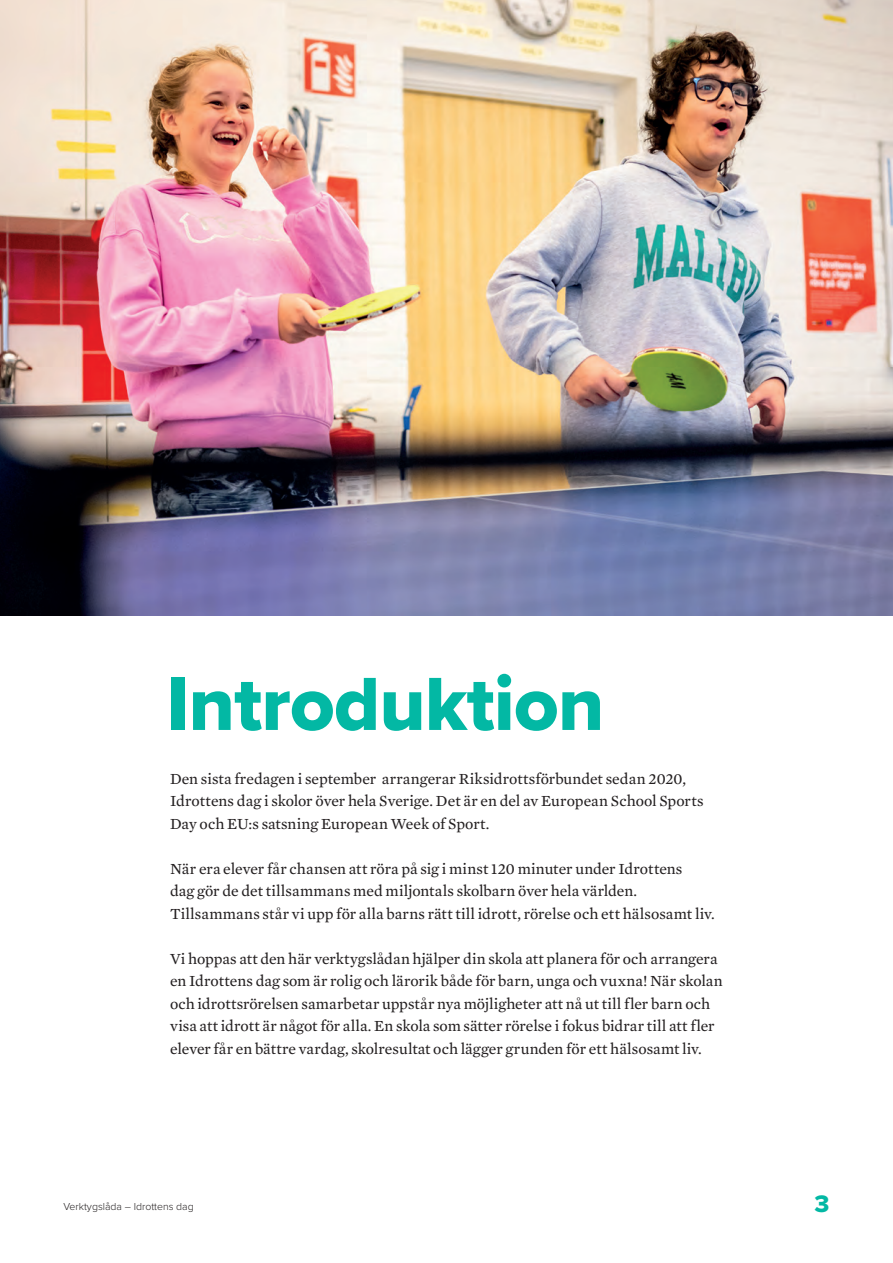
<style>
.page{position:relative;width:893px;height:1263px;background:#fff}
.page>*{position:absolute;margin:0;border:0;box-sizing:border-box;transform-origin:0 0}
.t1{font:78px "Proxima Nova Extrabld";letter-spacing:-.01em;color:#03b8a4}
.t2{font:24.75px "Proxima Nova Extrabld";color:#03b8a4}
.t3{font:15.75px/22.5px "Mercury Text G2";color:#231f20}
.t4{font:300 10.5px "Proxima Nova";color:#231f20}
</style>
<div class="page">
<img style="left:0;top:0;width:893px;height:615px">
<h1 class="t1" style="left:167px;top:646px;width:439px">Introduktion</h1>
<p class="t3" style="left:170px;top:767px;width:535px">Den sista fredagen i september arrangerar Riksidrottsförbundet sedan 2020,<br>Idrottens dag i skolor över hela Sverige. Det är en del av European School Sports<br>Day och EU:s satsning European Week of Sport.</p>
<p class="t3" style="left:170px;top:857px;width:546px">När era elever får chansen att röra på sig i minst 120 minuter under Idrottens<br>dag gör de det tillsammans med miljontals skolbarn över hela världen.<br>Tillsammans står vi upp för alla barns rätt till idrott, rörelse och ett hälsosamt liv.</p>
<p class="t3" style="left:170px;top:947px;width:554px">Vi hoppas att den här verktygslådan hjälper din skola att planera för och arrangera en Idrottens dag som är rolig och lärorik både för barn, unga och vuxna! När skolan och idrottsrörelsen samarbetar uppstår nya möjligheter att nå ut till fler barn och visa att idrott är något för alla. En skola som sätter rörelse i fokus bidrar till att fler elever får en bättre vardag, skolresultat och lägger grunden för ett hälsosamt liv.</p>
<p class="t4" style="left:63px;top:1199px;width:132px">Verktygslåda – Idrottens dag</p>
<h2 class="t2" style="left:815px;top:1186px;width:16px">3</h2>
</div>
